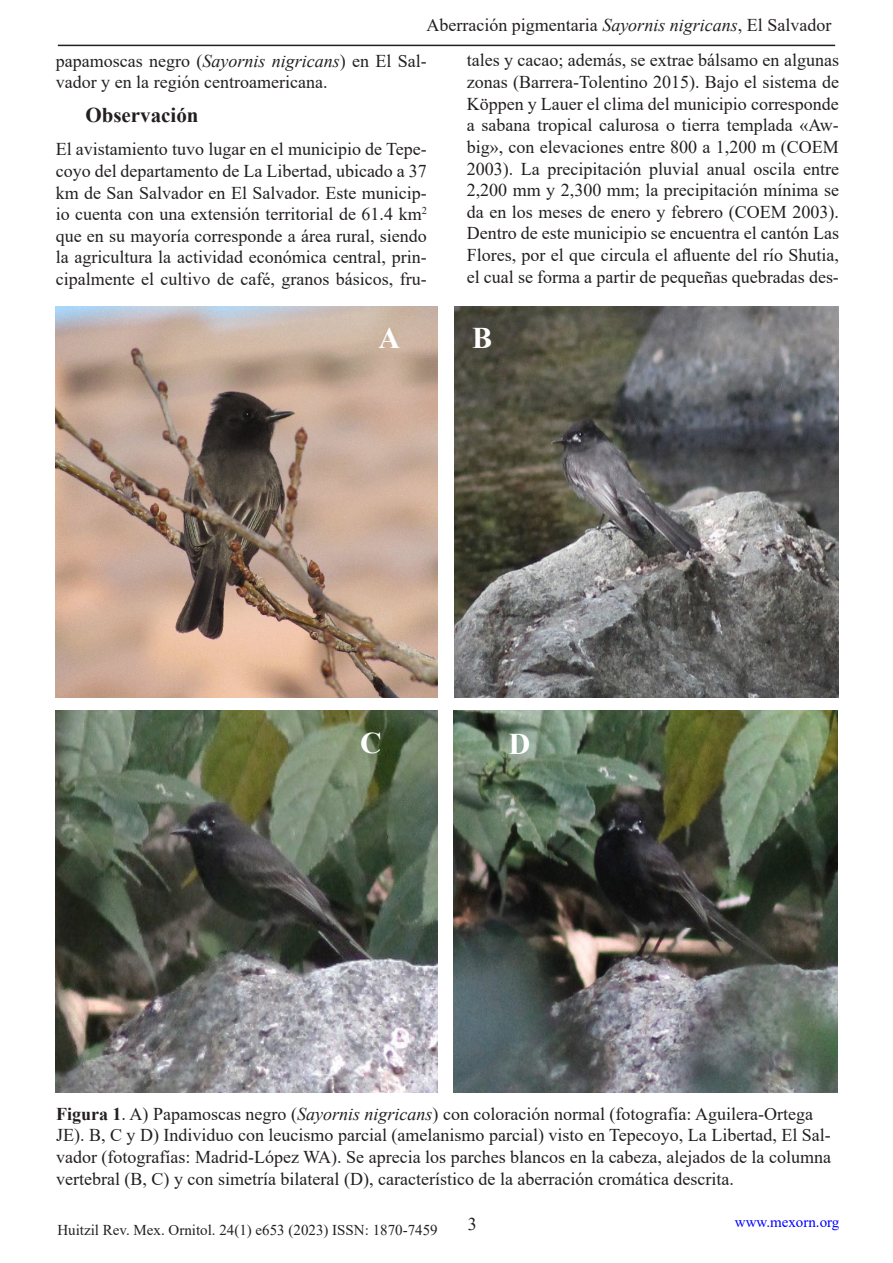
<style>
.page{position:relative;width:893px;height:1263px;background:#fff}
.page>*{position:absolute;margin:0;border:0;box-sizing:border-box;transform-origin:0 0}
.t1{font:700 30px "Times New Roman";color:#fff}
.Heading_2{font:700 21px "Times New Roman";color:#231f20}
.t2{font:18px/21.6px "Times New Roman";color:#231f20}
.t3{font:15px "Times New Roman";color:#231f20}
.t4{font:15px "Times New Roman";color:#00f}
.s1{font-style:italic}
.s2{font-weight:700}
</style>
<div class="page">
<hr style="left:58px;top:45px;width:777px;height:1px;background:#231f20">
<img style="left:56px;top:306px;width:381px;height:391px">
<img style="left:454px;top:306px;width:385px;height:391px">
<img style="left:56px;top:710px;width:381px;height:383px">
<img style="left:453px;top:710px;width:385px;height:383px">
<p class="t2" style="left:426px;top:13px;width:406px">Aberración pigmentaria <span class="s1">Sayornis nigricans</span>, El Salvador</p>
<p class="t2" style="left:56px;top:49px;width:373px">papamoscas negro (<span class="s1">Sayornis nigricans</span>) en El Sal&shy;vador y en la región centroamericana.</p>
<p class="Heading_2" style="left:85px;top:100px;width:115px">Observación</p>
<p class="t2" style="left:56px;top:138px;width:373px;text-align:justify">El avistamiento tuvo lugar en el municipio de Tepe&shy;coyo del departamento de La Libertad, ubicado a 37 km de San Salvador en El Salvador. Este municip&shy;io cuenta con una extensión territorial de 61.4 km<sup>2 </sup>que en su mayoría corresponde a área rural, siendo la agricultura la actividad económica central, prin&shy;cipalmente el cultivo de café, granos básicos, fru-</p>
<p class="t2" style="left:467px;top:49px;width:374px;text-align:justify">tales y cacao; además, se extrae bálsamo en algunas zonas (Barrera-Tolentino 2015). Bajo el sistema de Köppen y Lauer el clima del municipio corresponde a sabana tropical calurosa o tierra templada «Aw&shy;big», con elevaciones entre 800 a 1,200 m (COEM 2003). La precipitación pluvial anual oscila entre 2,200 mm y 2,300 mm; la precipitación mínima se da en los meses de enero y febrero (COEM 2003).<br>Dentro de este municipio se encuentra el cantón Las Flores, por el que circula el afluente del río Shutia, el cual se forma a partir de pequeñas quebradas des-</p>
<p class="t1" style="left:378px;top:316px;width:23px">A</p>
<p class="t1" style="left:472px;top:316px;width:22px">B</p>
<p class="t1" style="left:360px;top:721px;width:23px">C</p>
<p class="t1" style="left:509px;top:722px;width:23px">D</p>
<p class="t2" style="left:56px;top:1102px;width:776px"><span class="s2">Figura 1</span>. A) Papamoscas negro (<span class="s1">Sayornis nigricans</span>) con coloración normal (fotografía: Aguilera-Ortega JE). B, C y D) Individuo con leucismo parcial (amelanismo parcial) visto en Tepecoyo, La Libertad, El Sal&shy;vador (fotografías: Madrid-López WA). Se aprecia los parches blancos en la cabeza, alejados de la columna vertebral (B, C) y con simetría bilateral (D), característico de la aberración cromática descrita.</p>
<p class="t3" style="left:57px;top:1219px;width:382px">Huitzil Rev. Mex. Ornitol. 24(1) e653 (2023) ISSN: 1870-7459</p>
<p class="t2" style="left:468px;top:1213px;width:10px">3</p>
<p class="t4" style="left:735px;top:1211px;width:106px">www.mexorn.org</p>
</div>
